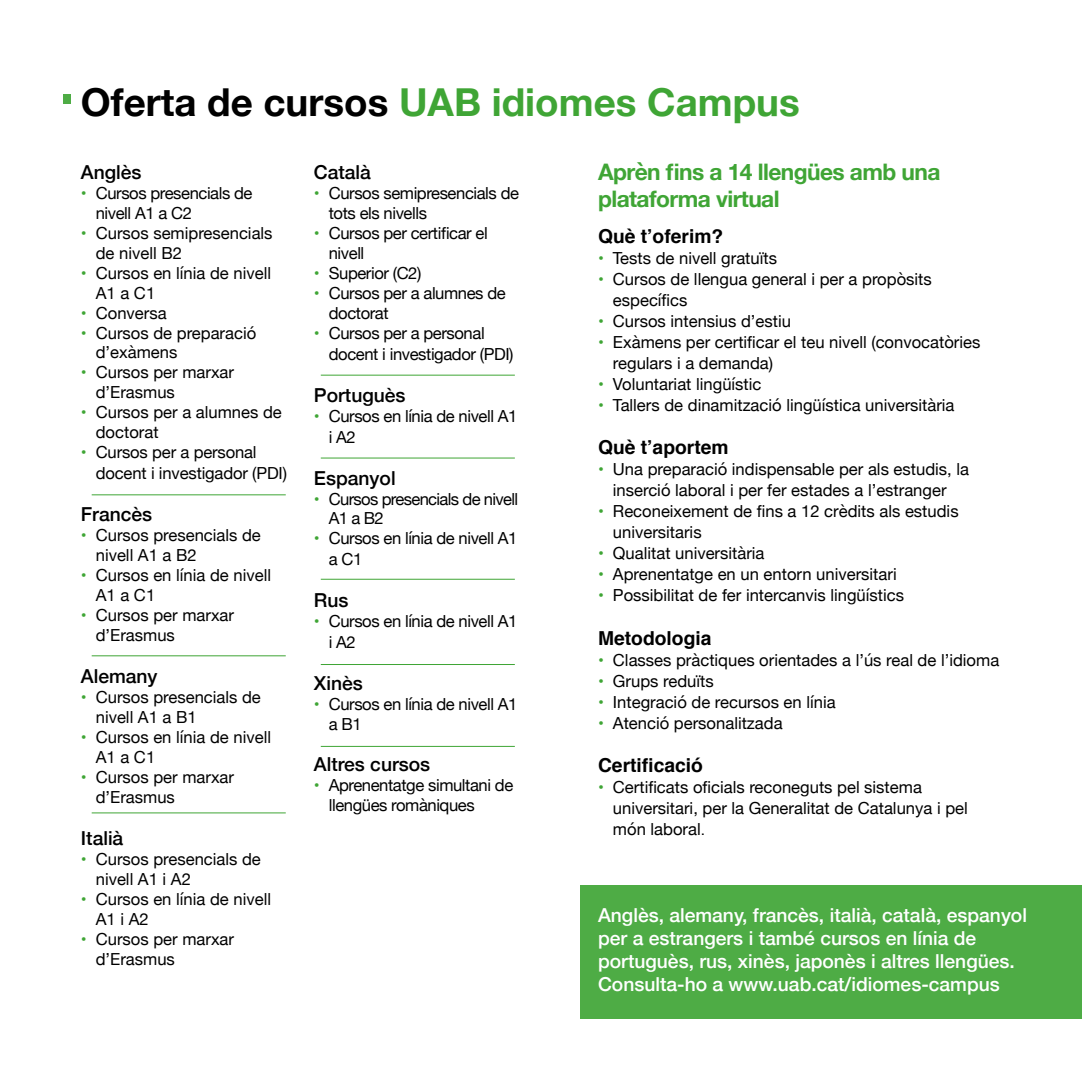
<style>
.page{position:relative;width:1082px;height:1082px;background:#fff}
.page>*{position:absolute;margin:0;border:0;box-sizing:border-box;transform-origin:0 0}
.t1{font:700 38.5px "Helvetica Neue";color:#3fa535}
.t2{font:700 22.75px/27.3px "Helvetica Neue";letter-spacing:-.025em;color:#3fa535}
.t3{font:500 19.25px/23.1px "Helvetica Neue";color:#fff}
.t4{font:500 19.25px "Helvetica Neue";color:#000}
.t5{font:700 19.25px "Helvetica";color:#000}
.t6{font:16.62px/19.9px "Helvetica Neue";color:#000}
.t7{font:16.62px/19.9px "Helvetica Neue";letter-spacing:-.025em;color:#000}
.t8{font:16.62px/19.9px "Helvetica Neue";letter-spacing:-.04em;color:#000}
.s1{color:#000}
.s2{color:#3fa535}
.s3{font-family:"Helvetica";font-size:15.75px}
</style>
<div class="page">
<div style="left:63px;top:94px;width:8px;height:10px;background:#4eac45"></div>
<div style="left:580px;top:885px;width:501px;height:133px;background:#4eac45"></div>
<hr style="left:92px;top:494px;width:194px;height:1px;background:#3fa535">
<hr style="left:321px;top:375px;width:194px;height:1px;background:#3fa535">
<hr style="left:321px;top:457px;width:194px;height:1px;background:#3fa535">
<hr style="left:321px;top:579px;width:194px;height:1px;background:#3fa535">
<hr style="left:321px;top:664px;width:194px;height:1px;background:#3fa535">
<hr style="left:321px;top:746px;width:194px;height:1px;background:#3fa535">
<hr style="left:92px;top:655px;width:194px;height:1px;background:#3fa535">
<hr style="left:92px;top:812px;width:194px;height:1px;background:#3fa535">
<h1 class="t1" style="left:81px;top:72px;width:720px"><span class="s1">Oferta de cursos</span> UAB idiomes Campus</h1>
<p class="t4" style="left:81px;top:156px;width:62px">Anglès</p>
<p class="t7" style="left:96px;top:184px;width:158px;text-indent:-15px"><span class="s2">•</span> Cursos presencials de nivell A1 a C2</p>
<p class="t6" style="left:96px;top:224px;width:178px;text-indent:-15px"><span class="s2">•</span> Cursos semipresencials de nivell B2</p>
<p class="t6" style="left:96px;top:264px;width:177px;text-indent:-15px"><span class="s2">•</span> Cursos en línia de nivell<br>A1 a C1</p>
<p class="t6" style="left:81px;top:303px;width:87px"><span class="s2">•</span> Conversa</p>
<p class="t6" style="left:96px;top:323px;width:162px;text-indent:-15px"><span class="s2">•</span> Cursos de preparació d’exàmens</p>
<p class="t6" style="left:96px;top:363px;width:140px;text-indent:-15px"><span class="s2">•</span> Cursos per marxar d’Erasmus</p>
<p class="t6" style="left:96px;top:403px;width:188px;text-indent:-15px"><span class="s2">•</span> Cursos per a alumnes de doctorat</p>
<p class="t6" style="left:96px;top:443px;width:193px;line-height:21px;text-indent:-15px"><span class="s2">•</span> Cursos per a personal docent i investigador (PDI)</p>
<p class="t4" style="left:81px;top:499px;width:73px">Francès</p>
<p class="t6" style="left:96px;top:526px;width:167px;text-indent:-15px"><span class="s2">•</span> Cursos presencials de nivell A1 a B2</p>
<p class="t6" style="left:96px;top:566px;width:177px;text-indent:-15px"><span class="s2">•</span> Cursos en línia de nivell<br>A1 a C1</p>
<p class="t6" style="left:96px;top:606px;width:140px;text-indent:-15px"><span class="s2">•</span> Cursos per marxar d’Erasmus</p>
<p class="t4" style="left:81px;top:660px;width:78px">Alemany</p>
<p class="t6" style="left:96px;top:688px;width:167px;text-indent:-15px"><span class="s2">•</span> Cursos presencials de nivell A1 a B1</p>
<p class="t6" style="left:96px;top:728px;width:177px;text-indent:-15px"><span class="s2">•</span> Cursos en línia de nivell<br>A1 a C1</p>
<p class="t6" style="left:96px;top:768px;width:140px;text-indent:-15px"><span class="s2">•</span> Cursos per marxar d’Erasmus</p>
<p class="t4" style="left:81px;top:822px;width:44px">Italià</p>
<p class="t6" style="left:96px;top:849px;width:167px;text-indent:-15px"><span class="s2">•</span> Cursos presencials de nivell A1 i A2</p>
<p class="t6" style="left:96px;top:889px;width:177px;text-indent:-15px"><span class="s2">•</span> Cursos en línia de nivell<br>A1 i A2</p>
<p class="t6" style="left:96px;top:929px;width:140px;text-indent:-15px"><span class="s2">•</span> Cursos per marxar d’Erasmus</p>
<p class="t4" style="left:314px;top:156px;width:59px">Català</p>
<p class="t7" style="left:329px;top:184px;width:192px;text-indent:-15px"><span class="s2">•</span> Cursos semipresencials de tots els nivells</p>
<p class="t7" style="left:329px;top:224px;width:160px;text-indent:-15px"><span class="s2">•</span> Cursos per certificar el nivell</p>
<p class="t7" style="left:314px;top:264px;width:109px"><span class="s2">•</span> Superior (C2)</p>
<p class="t7" style="left:329px;top:284px;width:178px;text-indent:-15px"><span class="s2">•</span> Cursos per a alumnes de doctorat</p>
<p class="t7" style="left:329px;top:323px;width:186px;line-height:21px;text-indent:-15px"><span class="s2">•</span> Cursos per a personal docent i investigador (PDI)</p>
<p class="t4" style="left:314px;top:379px;width:93px">Portuguès</p>
<p class="t7" style="left:329px;top:406px;width:190px;line-height:21px;text-indent:-15px"><span class="s2">•</span> Cursos en línia de nivell A1 i A2</p>
<p class="t4" style="left:314px;top:462px;width:83px">Espanyol</p>
<p class="t8" style="left:329px;top:489px;width:191px;text-indent:-15px"><span class="s2">•</span> Cursos presencials de nivell<br>A1 a B2</p>
<p class="t7" style="left:329px;top:529px;width:190px;line-height:21px;text-indent:-15px"><span class="s2">•</span> Cursos en línia de nivell A1 a C1</p>
<p class="t4" style="left:314px;top:585px;width:36px">Rus</p>
<p class="t7" style="left:329px;top:612px;width:190px;line-height:21px;text-indent:-15px"><span class="s2">•</span> Cursos en línia de nivell A1 i A2</p>
<p class="t4" style="left:314px;top:668px;width:50px">Xinès</p>
<p class="t7" style="left:329px;top:695px;width:190px;text-indent:-15px"><span class="s2">•</span> Cursos en línia de nivell A1 a B1</p>
<p class="t4" style="left:314px;top:749px;width:118px">Altres cursos</p>
<p class="t7" style="left:329px;top:776px;width:186px;text-indent:-15px"><span class="s2">•</span> Aprenentatge simultani de llengües romàniques</p>
<h2 class="t2" style="left:598px;top:159px;width:344px">Aprèn fins a 14 llengües amb una plataforma virtual</h2>
<p class="t5" style="left:598px;top:220px;width:127px">Què t’oferim?</p>
<p class="t6" style="left:598px;top:248px;width:180px"><span class="s2">•</span> Tests de nivell gratuïts</p>
<p class="t6" style="left:613px;top:269px;width:320px;line-height:21px;text-indent:-15px"><span class="s2">•</span> Cursos de llengua general i per a propòsits específics</p>
<p class="t6" style="left:598px;top:311px;width:194px"><span class="s2">•</span> Cursos intensius d’estiu</p>
<p class="t6" style="left:613px;top:332px;width:369px;line-height:21px;text-indent:-15px"><span class="s2">•</span> Exàmens per certificar el teu nivell (convocatòries regulars i a demanda)</p>
<p class="t6" style="left:598px;top:374px;width:165px"><span class="s2">•</span> Voluntariat lingüístic</p>
<p class="t6" style="left:598px;top:395px;width:358px"><span class="s2">•</span> Tallers de dinamització lingüística universitària</p>
<p class="t5" style="left:598px;top:432px;width:132px">Què t’aportem</p>
<p class="t6" style="left:598px;top:459px;width:372px;line-height:21px;text-align:center"><span class="s2">•</span> Una preparació indispensable per als estudis, la inserció laboral i per fer estades a l’estranger</p>
<p class="t6" style="left:613px;top:501px;width:347px;line-height:21px;text-indent:-15px"><span class="s2">•</span> Reconeixement de fins a 12 crèdits als estudis universitaris</p>
<p class="t6" style="left:598px;top:544px;width:168px"><span class="s2">•</span> Qualitat universitària</p>
<p class="t6" style="left:598px;top:565px;width:300px"><span class="s2">•</span> Aprenentatge en un entorn universitari</p>
<p class="t6" style="left:598px;top:586px;width:307px"><span class="s2">•</span> Possibilitat de fer intercanvis lingüístics</p>
<p class="t5" style="left:598px;top:622px;width:115px">Metodologia</p>
<p class="t6" style="left:598px;top:650px;width:403px"><span class="s2">•</span> Classes pràctiques orientades a l’ús real de l’idioma</p>
<p class="t6" style="left:598px;top:671px;width:117px"><span class="s2">•</span> Grups reduïts</p>
<p class="t6" style="left:598px;top:692px;width:239px"><span class="s2">•</span> Integració de recursos en línia</p>
<p class="t6" style="left:598px;top:713px;width:186px"><span class="s2">•</span> Atenció personalitzada</p>
<p class="t5" style="left:598px;top:749px;width:106px">Certificació</p>
<p class="t6" style="left:613px;top:777px;width:356px;line-height:21px;text-indent:-15px"><span class="s2">•</span> Certificats oficials reconeguts pel sistema universitari, per la Generalitat de Catalunya i pel món laboral<span class="s3">.</span></p>
<p class="t3" style="left:598px;top:901px;width:430px">Anglès, alemany, francès, italià, català, espanyol per a estrangers i també cursos en línia de portuguès, rus, xinès, japonès i altres llengües.<br>Consulta-ho a www.uab.cat/idiomes-campus</p>
</div>
